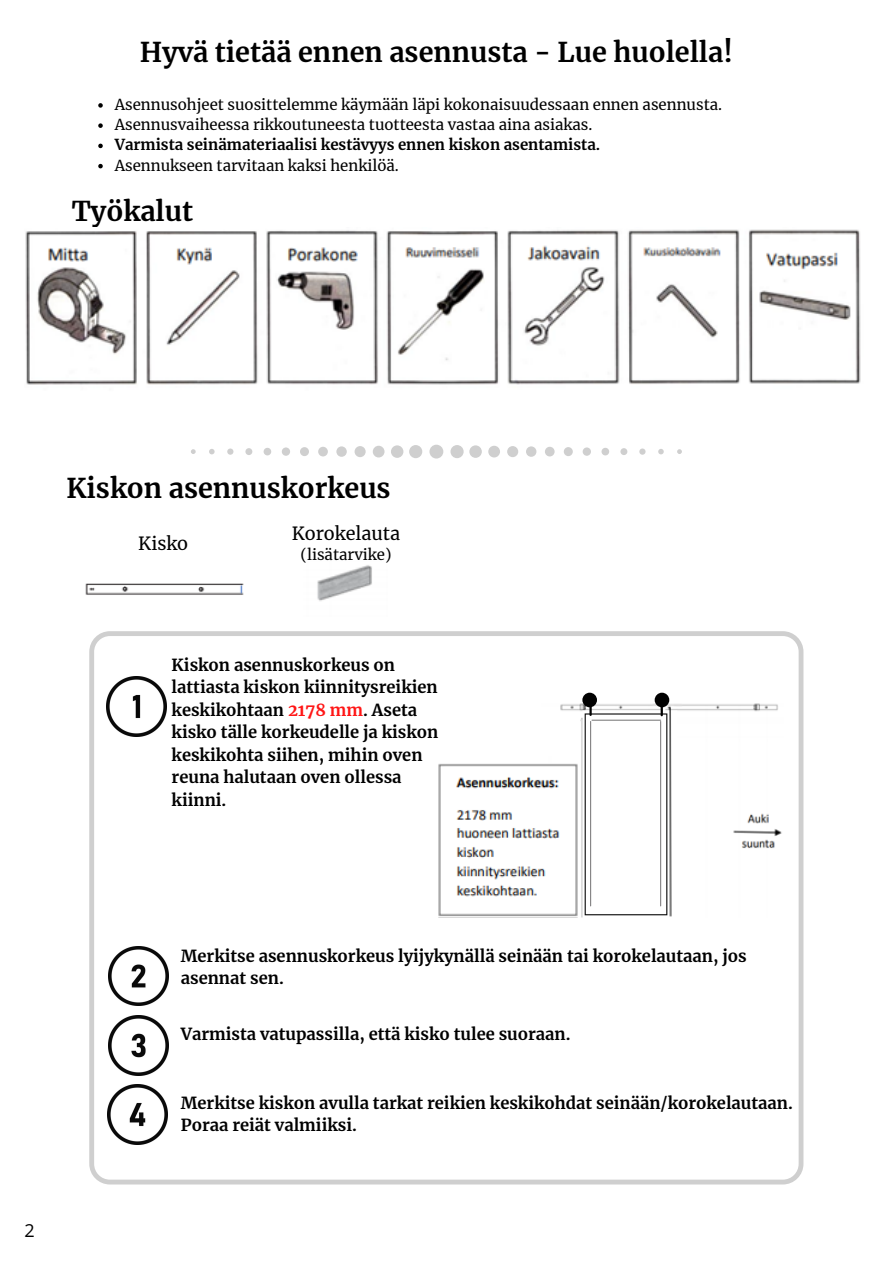
<style>
.page{position:relative;width:893px;height:1264px;background:#fff}
.page>*{position:absolute;margin:0;border:0;box-sizing:border-box;transform-origin:0 0}
.t1{font:700 27px "Merriweather";color:#000}
.t2{font:18px "Merriweather";color:#000}
.t3{font:18px "Open Sans";color:#000}
.t4{font:700 16.5px/22.5px "Merriweather";color:#000}
.t5{font:15px/20.2px "Merriweather";color:#000}
.t6{font:700 15px "Merriweather";color:#000}
.s1{color:#ff1616}
</style>
<div class="page">
<svg style="left:89px;top:631px;width:714px;height:553px"></svg>
<svg style="left:191px;top:444px;width:491px;height:14px"></svg>
<img style="left:25px;top:229px;width:836px;height:156px">
<img style="left:85px;top:583px;width:159px;height:12px">
<img style="left:317px;top:565px;width:55px;height:36px">
<div style="left:531px;top:989px;width:56px;height:48px;background:#fff"></div>
<img style="left:109px;top:946px;width:59px;height:59px">
<img style="left:109px;top:1015px;width:59px;height:60px">
<img style="left:108px;top:1084px;width:59px;height:60px">
<svg style="left:98px;top:103px;width:5px;height:5px"></svg>
<svg style="left:98px;top:123px;width:5px;height:5px"></svg>
<svg style="left:98px;top:144px;width:5px;height:4px"></svg>
<svg style="left:98px;top:164px;width:5px;height:4px"></svg>
<img style="left:106px;top:677px;width:60px;height:59px">
<img style="left:450px;top:689px;width:334px;height:233px">
<div style="left:523px;top:715px;width:56px;height:48px;background:#fff"></div>
<hr style="left:590px;top:721px;width:1px;height:184px;background:#828182">
<hr style="left:660px;top:721px;width:1px;height:184px;background:#828182">
<hr style="left:592px;top:719px;width:68px;height:1px;background:#828182">
<svg style="left:589px;top:707px;width:2px;height:8px"></svg>
<svg style="left:660px;top:707px;width:2px;height:8px"></svg>
<div style="left:582px;top:692px;width:15px;height:15px;background:#010101;border-radius:50%"></div>
<div style="left:654px;top:692px;width:15px;height:15px;background:#010101;border-radius:50%"></div>
<img style="left:436px;top:756px;width:143px;height:160px">
<h1 class="t1" style="left:140px;top:35px;width:594px">Hyvä tietää ennen asennusta - Lue huolella!</h1>
<p class="t5" style="left:115px;top:94px;width:609px">Asennusohjeet suosittelemme käymään läpi kokonaisuudessaan ennen asennusta.<br>Asennusvaiheessa rikkoutuneesta tuotteesta vastaa aina asiakas.</p>
<p class="t6" style="left:115px;top:136px;width:487px">Varmista seinämateriaalisi kestävyys ennen kiskon asentamista.</p>
<p class="t5" style="left:115px;top:155px;width:285px">Asennukseen tarvitaan kaksi henkilöä.</p>
<h1 class="t1" style="left:72px;top:194px;width:123px">Työkalut</h1>
<h1 class="t1" style="left:66px;top:471px;width:325px">Kiskon asennuskorkeus</h1>
<p class="t2" style="left:138px;top:532px;width:51px">Kisko</p>
<p class="t2" style="left:292px;top:522px;width:110px">Korokelauta</p>
<p class="t5" style="left:300px;top:544px;width:92px">(lisätarvike)</p>
<p class="t4" style="left:172px;top:653px;width:268px">Kiskon asennuskorkeus on lattiasta kiskon kiinnitysreikien keskikohtaan <span class="s1">2178 mm</span>. Aseta kisko tälle korkeudelle ja kiskon keskikohta siihen, mihin oven reuna halutaan oven ollessa kiinni.</p>
<p class="t3" style="left:25px;top:1217px;width:12px">2</p>
<p class="t4" style="left:181px;top:944px;width:567px">Merkitse asennuskorkeus lyijykynällä seinään tai korokelautaan, jos asennat sen.</p>
<p class="t4" style="left:181px;top:1022px;width:391px">Varmista vatupassilla, että kisko tulee suoraan.</p>
<p class="t4" style="left:181px;top:1091px;width:613px">Merkitse kiskon avulla tarkat reikien keskikohdat seinään/korokelautaan.<br>Poraa reiät valmiiksi.</p>
</div>
